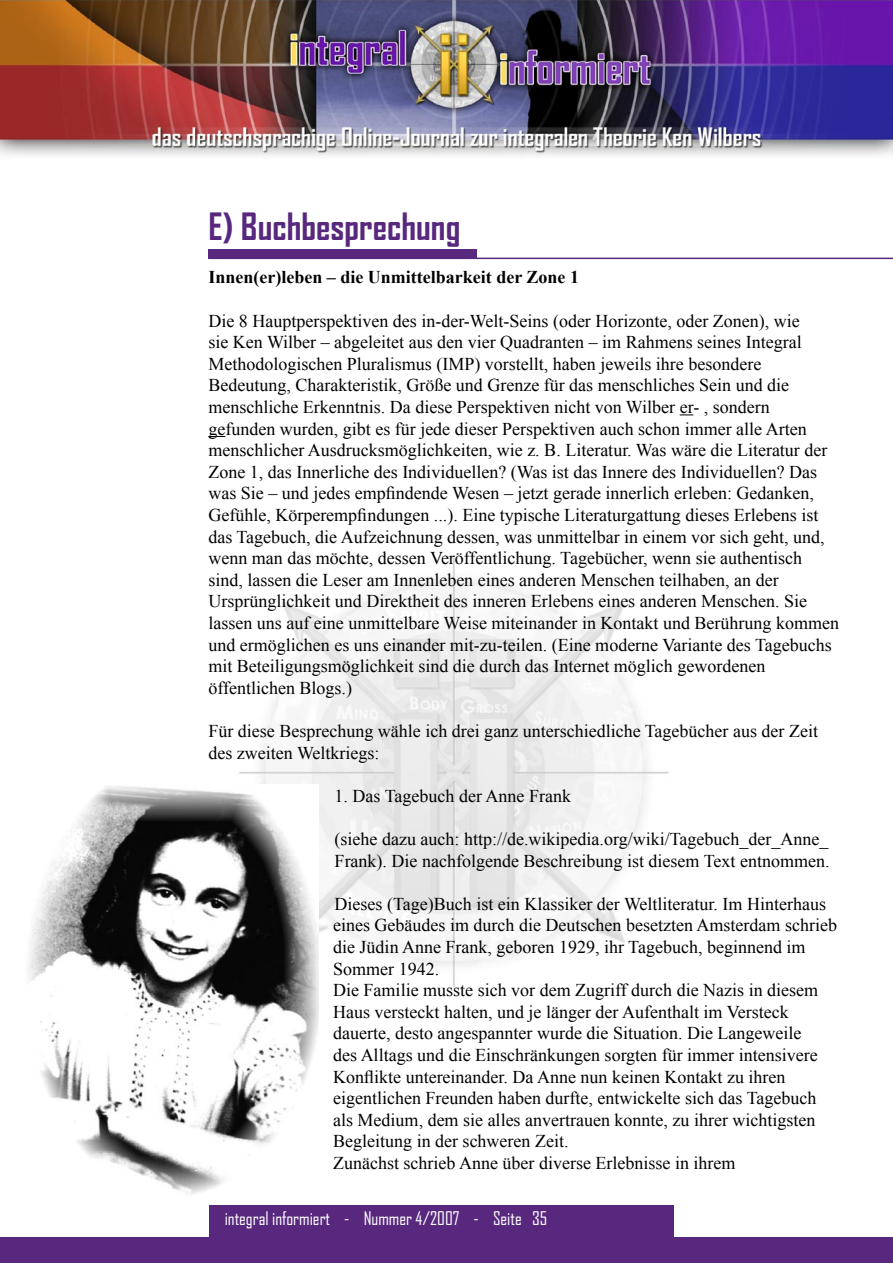
<style>
.page{position:relative;width:893px;height:1263px;background:#fff}
.page>*{position:absolute;margin:0;border:0;box-sizing:border-box;transform-origin:0 0}
.t1{font:700 36px "Agency FB";color:#58287f}
.t2{font:18px/21.6px "Times New Roman";color:#000}
.t3{font:700 18px "Times New Roman";color:#000}
.t4{font:18px "Agency FB";color:#fff}
</style>
<div class="page">
<img style="left:239px;top:557px;width:430px;height:431px">
<div style="left:0;top:1238px;width:893px;height:25px;background:#58287f"></div>
<div style="left:209px;top:1205px;width:465px;height:32px;background:#58287f"></div>
<img style="left:0;top:0;width:893px;height:156px">
<svg style="left:680px;top:414px;width:13px;height:1px"></svg>
<svg style="left:208px;top:436px;width:17px;height:1px"></svg>
<div style="left:208px;top:249px;width:268px;height:9px;background:#58287f"></div>
<hr style="left:209px;top:258px;width:684px;height:1px;background:#58287f">
<img style="left:28px;top:784px;width:291px;height:410px">
<h1 class="t1" style="left:208px;top:204px;width:253px">E) Buchbesprechung</h1>
<p class="t3" style="left:208px;top:265px;width:372px">Innen(er)leben – die Unmittelbarkeit der Zone 1</p>
<p class="t2" style="left:208px;top:309px;width:632px">Die 8 Hauptperspektiven des in-der-Welt-Seins (oder Horizonte, oder Zonen), wie<br>sie Ken Wilber – abgeleitet aus den vier Quadranten – im Rahmens seines Integral Methodologischen Pluralismus (IMP) vorstellt, haben jeweils ihre besondere Bedeutung, Charakteristik, Größe und Grenze für das menschliches Sein und die menschliche Erkenntnis. Da diese Perspektiven nicht von Wilber er- , sondern gefunden wurden, gibt es für jede dieser Perspektiven auch schon immer alle Arten menschlicher Ausdrucksmöglichkeiten, wie z. B. Literatur. Was wäre die Literatur der Zone 1, das Innerliche des Individuellen? (Was ist das Innere des Individuellen? Das was Sie – und jedes empfindende Wesen – jetzt gerade innerlich erleben: Gedanken, Gefühle, Körperempfindungen ...). Eine typische Literaturgattung dieses Erlebens ist das Tagebuch, die Aufzeichnung dessen, was unmittelbar in einem vor sich geht, und, wenn man das möchte, dessen Veröffentlichung. Tagebücher, wenn sie authentisch sind, lassen die Leser am Innenleben eines anderen Menschen teilhaben, an der Ursprünglichkeit und Direktheit des inneren Erlebens eines anderen Menschen. Sie lassen uns auf eine unmittelbare Weise miteinander in Kontakt und Berührung kommen und ermöglichen es uns einander mit-zu-teilen. (Eine moderne Variante des Tagebuchs mit Beteiligungsmöglichkeit sind die durch das Internet möglich gewordenen öffentlichen Blogs.)</p>
<p class="t2" style="left:208px;top:720px;width:611px">Für diese Besprechung wähle ich drei ganz unterschiedliche Tagebücher aus der Zeit des zweiten Weltkriegs:</p>
<p class="t2" style="left:335px;top:785px;width:238px">1. Das Tagebuch der Anne Frank</p>
<p class="t2" style="left:335px;top:828px;width:496px">(siehe dazu auch: http://de.wikipedia.org/wiki/Tagebuch_der_Anne_<br>Frank). Die nachfolgende Beschreibung ist diesem Text entnommen.</p>
<p class="t2" style="left:333px;top:893px;width:505px">Dieses (Tage)Buch ist ein Klassiker der Weltliteratur. Im Hinterhaus eines Gebäudes im durch die Deutschen besetzten Amsterdam schrieb die Jüdin Anne Frank, geboren 1929, ihr Tagebuch, beginnend im Sommer 1942.<br>Die Familie musste sich vor dem Zugriff durch die Nazis in diesem Haus versteckt halten, und je länger der Aufenthalt im Versteck dauerte, desto angespannter wurde die Situation. Die Langeweile<br>des Alltags und die Einschränkungen sorgten für immer intensivere Konflikte untereinander. Da Anne nun keinen Kontakt zu ihren eigentlichen Freunden haben durfte, entwickelte sich das Tagebuch als Medium, dem sie alles anvertrauen konnte, zu ihrer wichtigsten Begleitung in der schweren Zeit.<br>Zunächst schrieb Anne über diverse Erlebnisse in ihrem</p>
<p class="t4" style="left:225px;top:1207px;width:324px">integral informiert - Nummer 4/2007 - Seite 35</p>
</div>
